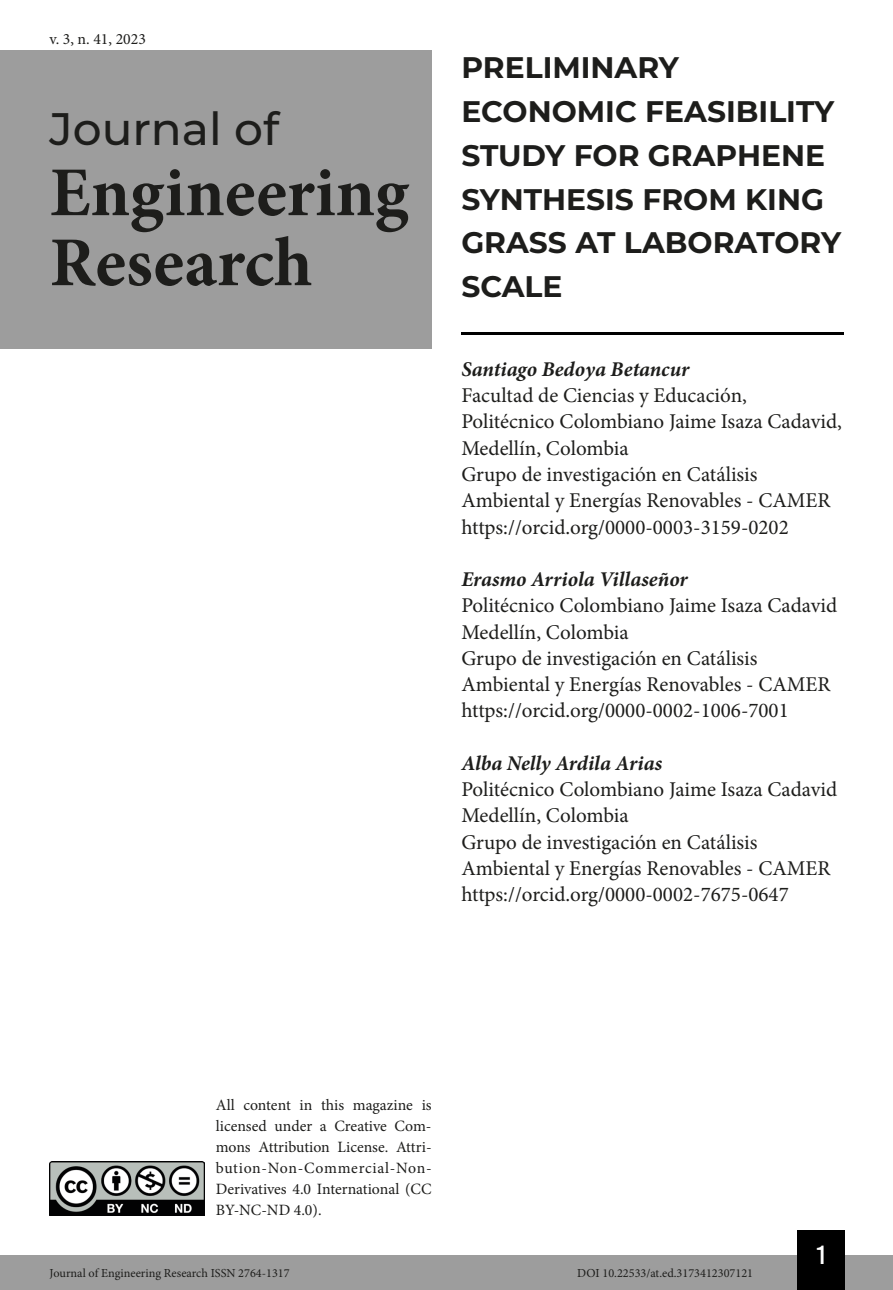
<style>
.page{position:relative;width:893px;height:1290px;background:#fff}
.page>*{position:absolute;margin:0;border:0;box-sizing:border-box;transform-origin:0 0}
.t1{font:700 70px/70px "Minion Pro";color:#1d1d1b}
.t2{font:500 45.5px "Montserrat";color:#1d1d1b}
.t3{font:700 29.75px/43.8px "Montserrat";color:#1d1d1b}
.t4{font:26.25px "Bebas Kai";color:#fff}
.t5{font:21px/26.2px "Minion Pro";color:#1d1d1b}
.t6{font:italic 700 21px "Minion Pro";color:#1d1d1b}
.t7{font:15.75px/21px "Minion Pro";color:#1d1d1b;text-align:justify}
.t8{font:12.25px "Minion Pro";color:#1d1d1b}
</style>
<div class="page">
<div style="left:0;top:1255px;width:893px;height:35px;background:#9d9d9d"></div>
<div style="left:797px;top:1230px;width:48px;height:60px;background:#000"></div>
<img style="left:50px;top:1161px;width:154px;height:54px">
<div style="left:0;top:50px;width:432px;height:298px;background:#9d9d9d"></div>
<hr style="left:461px;top:332px;width:382px;height:3px;background:#000">
<p class="t7" style="left:50px;top:28px;width:98px">v. 3, n. 41, 2023</p>
<h2 class="t2" style="left:50px;top:97px;width:231px">Journal of</h2>
<h1 class="t1" style="left:50px;top:157px;width:361px">Engineering<br>Research</h1>
<h3 class="t3" style="left:461px;top:44px;width:381px">PRELIMINARY<br>ECONOMIC FEASIBILITY<br>STUDY FOR GRAPHENE<br>SYNTHESIS FROM KING<br>GRASS AT LABORATORY<br>SCALE</h3>
<p class="t6" style="left:461px;top:354px;width:229px">Santiago Bedoya Betancur</p>
<p class="t5" style="left:461px;top:382px;width:382px">Facultad de Ciencias y Educación, Politécnico Colombiano Jaime Isaza Cadavid, Medellín, Colombia<br>Grupo de investigación en Catálisis Ambiental y Energías Renovables - CAMER https://orcid.org/0000-0003-3159-0202</p>
<p class="t6" style="left:461px;top:564px;width:228px">Erasmo Arriola Villaseñor</p>
<p class="t5" style="left:461px;top:592px;width:377px">Politécnico Colombiano Jaime Isaza Cadavid Medellín, Colombia<br>Grupo de investigación en Catálisis Ambiental y Energías Renovables - CAMER https://orcid.org/0000-0002-1006-7001</p>
<p class="t6" style="left:461px;top:748px;width:202px">Alba Nelly Ardila Arias</p>
<p class="t5" style="left:461px;top:776px;width:377px">Politécnico Colombiano Jaime Isaza Cadavid Medellín, Colombia<br>Grupo de investigación en Catálisis Ambiental y Energías Renovables - CAMER https://orcid.org/0000-0002-7675-0647</p>
<p class="t7" style="left:216px;top:1095px;width:217px">All content in this magazine is licensed under a Creative Com&shy;mons Attribution License. Attri&shy;bution-Non-Commercial-Non-Derivatives 4.0 International (CC BY-NC-ND 4.0).</p>
<p class="t4" style="left:817px;top:1241px;width:10px">1</p>
<p class="t8" style="left:50px;top:1265px;width:242px">Journal of Engineering Research ISSN 2764-1317</p>
<p class="t8" style="left:577px;top:1265px;width:177px">DOI 10.22533/at.ed.3173412307121</p>
</div>
